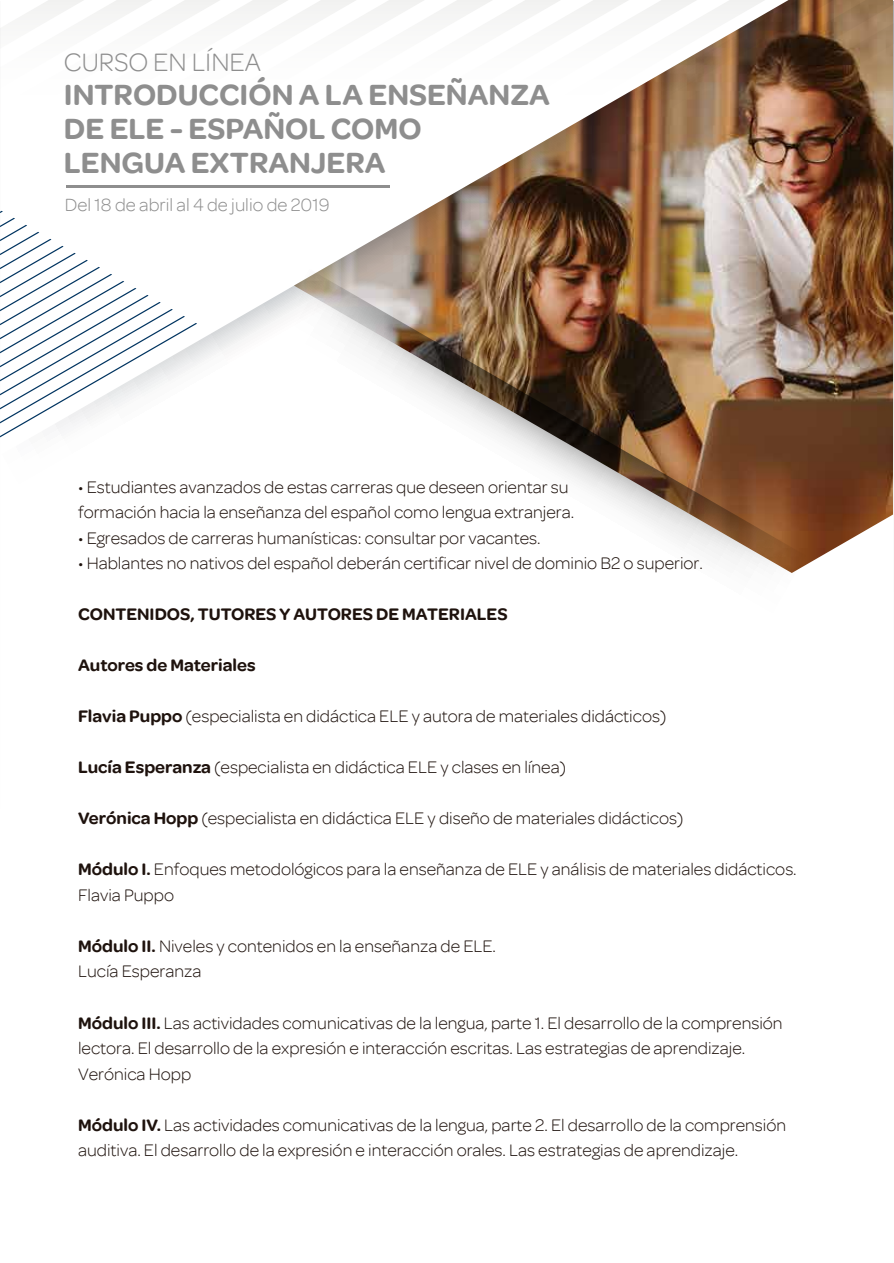
<style>
.page{position:relative;width:894px;height:1263px;background:#fff}
.page>*{position:absolute;margin:0;border:0;box-sizing:border-box;transform-origin:0 0}
.t1{font:600 31.5px/33.9px "Omnes";color:#8e8e8e}
.t2{font:300 27.15px "Omnes";color:#8e8e8e}
.t3{font:300 19.05px "Omnes";color:#8e8e8e}
.t4{font:300 18px/25.5px "Omnes";color:#1e120d}
.t5{font:600 18px "Omnes";color:#1e120d}
.s1{font-weight:600}
</style>
<div class="page">
<svg style="left:0;top:116px;width:894px;height:449px"></svg>
<svg style="left:270px;top:494px;width:536px;height:79px"></svg>
<svg style="left:0;top:0;width:894px;height:116px;background:#a48869"></svg>
<img style="left:2px;top:0;width:856px;height:494px">
<hr style="left:67px;top:186px;width:323px;height:2px;background:#8e8e8e">
<h2 class="t2" style="left:64px;top:47px;width:199px">CURSO EN LÍNEA</h2>
<h1 class="t1" style="left:64px;top:77px;width:487px">INTRODUCCIÓN A LA ENSEÑANZA<br>DE ELE - ESPAÑOL COMO<br>LENGUA EXTRANJERA</h1>
<p class="t3" style="left:65px;top:194px;width:266px">Del 18 de abril al 4 de julio de 2019</p>
<p class="t4" style="left:78px;top:474px;width:498px">• Estudiantes avanzados de estas carreras que deseen orientar su formación hacia la enseñanza del español como lengua extranjera.</p>
<p class="t4" style="left:78px;top:525px;width:464px">• Egresados de carreras humanísticas: consultar por vacantes.</p>
<p class="t4" style="left:78px;top:551px;width:626px">• Hablantes no nativos del español deberán certificar nivel de dominio B2 o superior.</p>
<p class="t5" style="left:78px;top:604px;width:431px">CONTENIDOS, TUTORES Y AUTORES DE MATERIALES</p>
<p class="t5" style="left:78px;top:655px;width:179px">Autores de Materiales</p>
<p class="t4" style="left:78px;top:704px;width:590px"><span class="s1">Flavia Puppo</span> (especialista en didáctica ELE y autora de materiales didácticos)</p>
<p class="t4" style="left:78px;top:755px;width:489px"><span class="s1">Lucía Esperanza</span> (especialista en didáctica ELE y clases en línea)</p>
<p class="t4" style="left:78px;top:806px;width:607px"><span class="s1">Verónica Hopp</span> (especialista en didáctica ELE y diseño de materiales didácticos)</p>
<p class="t4" style="left:78px;top:857px;width:720px"><span class="s1">Módulo I.</span> Enfoques metodológicos para la enseñanza de ELE y análisis de materiales didácticos.<br>Flavia Puppo</p>
<p class="t4" style="left:78px;top:933px;width:419px"><span class="s1">Módulo II.</span> Niveles y contenidos en la enseñanza de ELE.<br>Lucía Esperanza</p>
<p class="t4" style="left:78px;top:1010px;width:706px"><span class="s1">Módulo III.</span> Las actividades comunicativas de la lengua, parte 1. El desarrollo de la comprensión lectora. El desarrollo de la expresión e interacción escritas. Las estrategias de aprendizaje.<br>Verónica Hopp</p>
<p class="t4" style="left:78px;top:1112px;width:710px"><span class="s1">Módulo IV.</span> Las actividades comunicativas de la lengua, parte 2. El desarrollo de la comprensión auditiva. El desarrollo de la expresión e interacción orales. Las estrategias de aprendizaje.</p>
</div>
